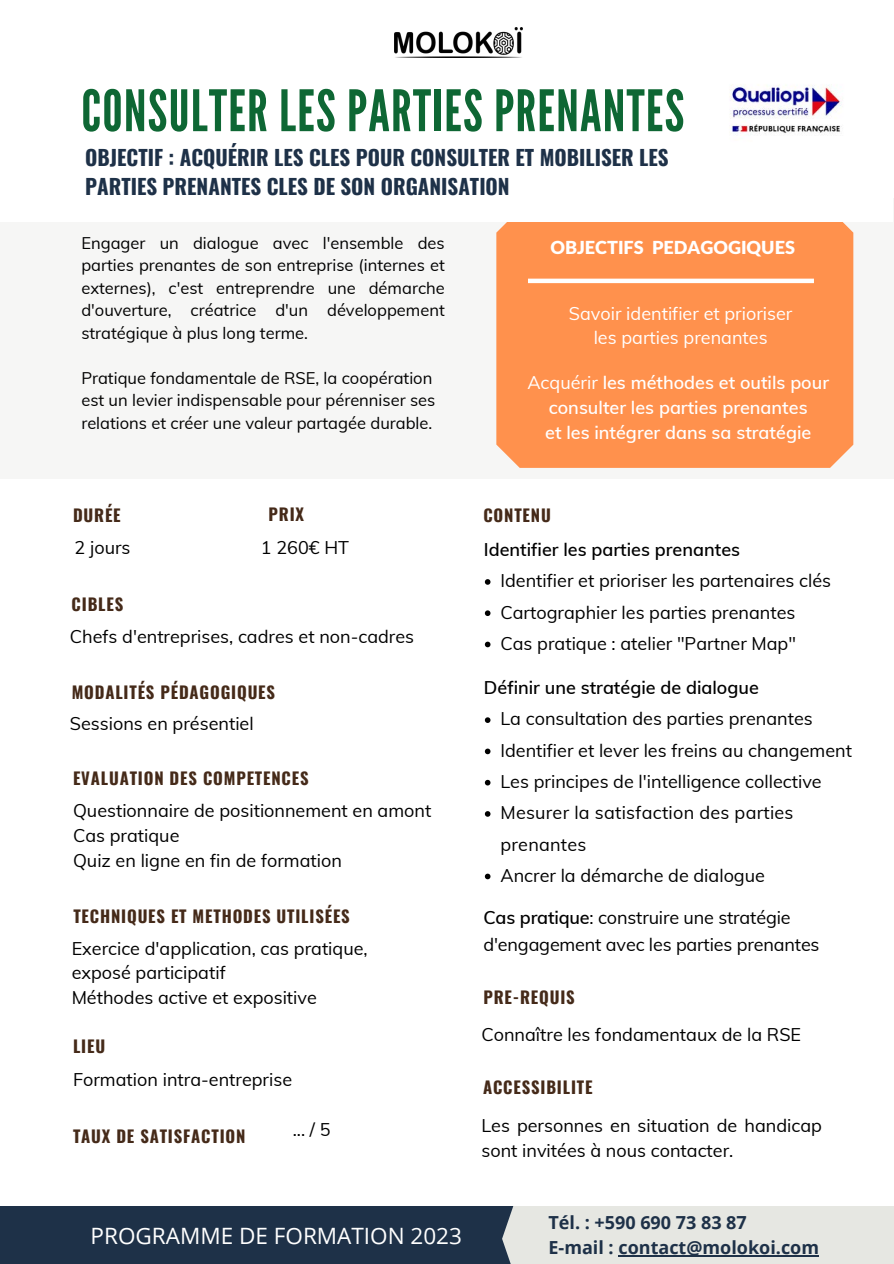
<style>
.page{position:relative;width:894px;height:1264px;background:#fff}
.page>*{position:absolute;margin:0;border:0;box-sizing:border-box;transform-origin:0 0}
.t1{font:57px "League Gothic";letter-spacing:.025em;color:#0e6734}
.t2{font:22.5px "Open Sans";color:#fff}
.t3{font:700 21px "Oswald";color:#1e3148}
.t4{font:18px/24.8px "Muli";color:#000}
.t5{font:600 18px "Muli";color:#fff}
.t6{font:600 18px "Muli";color:#000}
.t7{font:18px "Muli";color:#fff}
.t8{font:700 18px "Open Sans";color:#1e3148}
.t9{font:900 18px "Lato Latin";color:#fff}
.t10{font:700 16.65px "Oswald";letter-spacing:.05em;color:#452a19}
.t11{font:16.5px/22.5px "Muli";color:#000;text-align:justify}
.s1{font-weight:400}
.s2{font-weight:600}
</style>
<div class="page">
<div style="left:0;top:198px;width:893px;height:281px;background:#f6f6f5"></div>
<div style="left:496px;top:222px;width:357px;height:246px;background:#ff914d"></div>
<div style="left:0;top:0;width:893px;height:221px;background:#fff"></div>
<div style="left:528px;top:278px;width:285px;height:5px;background:#fff"></div>
<svg style="left:484px;top:579px;width:6px;height:5px"></svg>
<svg style="left:484px;top:610px;width:6px;height:6px"></svg>
<svg style="left:484px;top:641px;width:6px;height:6px"></svg>
<svg style="left:484px;top:717px;width:6px;height:6px"></svg>
<svg style="left:484px;top:748px;width:6px;height:6px"></svg>
<svg style="left:484px;top:779px;width:6px;height:6px"></svg>
<svg style="left:484px;top:811px;width:6px;height:5px"></svg>
<svg style="left:484px;top:873px;width:6px;height:6px"></svg>
<div style="left:496px;top:1205px;width:397px;height:58px;background:#e6e7e2"></div>
<div style="left:0;top:1205px;width:513px;height:58px;background:#1e3148"></div>
<hr style="left:618px;top:1254px;width:201px;height:2px;background:#1e3148">
<img style="left:730px;top:85px;width:112px;height:49px">
<img style="left:394px;top:28px;width:128px;height:29px">
<p class="t1" style="left:81px;top:78px;width:604px">CONSULTER LES PARTIES PRENANTES</p>
<p class="t3" style="left:85px;top:141px;width:585px">OBJECTIF : ACQUÉRIR LES CLES POUR CONSULTER ET MOBILISER LES</p>
<p class="t3" style="left:85px;top:170px;width:426px">PARTIES PRENANTES CLES DE SON ORGANISATION</p>
<p class="t11" style="left:81px;top:231px;width:365px">Engager un dialogue avec l'ensemble des parties prenantes de son entreprise (internes et externes), c'est entreprendre une démarche d'ouverture, créatrice d'un développement stratégique à plus long terme.</p>
<p class="t11" style="left:81px;top:366px;width:355px;text-align:left">Pratique fondamentale de RSE, la coopération est un levier indispensable pour pérenniser ses relations et créer une valeur partagée durable.</p>
<p class="t10" style="left:73px;top:502px;width:49px">DURÉE</p>
<p class="t4" style="left:75px;top:534px;width:57px">2 jours</p>
<p class="t10" style="left:268px;top:500px;width:37px">PRIX</p>
<p class="t4" style="left:261px;top:535px;width:89px">1 260€ HT</p>
<p class="t10" style="left:72px;top:590px;width:53px">CIBLES</p>
<p class="t4" style="left:70px;top:624px;width:345px">Chefs d'entreprises, cadres et non-cadres</p>
<p class="t10" style="left:72px;top:679px;width:205px">MODALITÉS PÉDAGOGIQUES</p>
<p class="t4" style="left:70px;top:710px;width:185px">Sessions en présentiel</p>
<p class="t10" style="left:73px;top:765px;width:237px">EVALUATION DES COMPETENCES</p>
<p class="t4" style="left:73px;top:798px;width:360px">Questionnaire de positionnement en amont</p>
<p class="t4" style="left:73px;top:823px;width:108px">Cas pratique</p>
<p class="t4" style="left:73px;top:847px;width:270px">Quiz en ligne en fin de formation</p>
<p class="t10" style="left:73px;top:903px;width:278px">TECHNIQUES ET METHODES UTILISÉES</p>
<p class="t9" style="left:550px;top:239px;width:246px">OBJECTIFS PEDAGOGIQUES</p>
<p class="t7" style="left:568px;top:301px;width:225px">Savoir identifier et prioriser</p>
<p class="t7" style="left:593px;top:326px;width:175px">les parties prenantes</p>
<p class="t5" style="left:527px;top:371px;width:303px"><span class="s1">Acquérir</span> les méthodes et outils pour</p>
<p class="t5" style="left:548px;top:396px;width:260px">consulter les parties prenantes</p>
<p class="t5" style="left:545px;top:421px;width:267px">et les intégrer dans sa stratégie</p>
<p class="t10" style="left:483px;top:502px;width:69px">CONTENU</p>
<p class="t6" style="left:484px;top:538px;width:257px">Identifier les parties prenantes</p>
<p class="t4" style="left:500px;top:568px;width:332px">Identifier et prioriser les partenaires clés</p>
<p class="t4" style="left:500px;top:599px;width:296px">Cartographier les parties prenantes</p>
<p class="t4" style="left:500px;top:630px;width:297px">Cas pratique : atelier "Partner Map"</p>
<p class="t6" style="left:484px;top:676px;width:276px">Définir une stratégie de dialogue</p>
<p class="t4" style="left:500px;top:706px;width:314px">La consultation des parties prenantes</p>
<p class="t4" style="left:500px;top:737px;width:353px">Identifier et lever les freins au changement</p>
<p class="t4" style="left:500px;top:768px;width:323px">Les principes de l'intelligence collective</p>
<p class="t4" style="left:500px;top:796px;width:294px;line-height:31.2px">Mesurer la satisfaction des parties prenantes</p>
<p class="t4" style="left:500px;top:862px;width:266px">Ancrer la démarche de dialogue</p>
<p class="t4" style="left:483px;top:904px;width:308px"><span class="s2">Cas pratique</span>: construire une stratégie</p>
<p class="t4" style="left:72px;top:935px;width:297px">Exercice d'application, cas pratique,</p>
<p class="t4" style="left:483px;top:931px;width:337px">d'engagement avec les parties prenantes</p>
<p class="t4" style="left:72px;top:960px;width:155px">exposé participatif</p>
<p class="t4" style="left:72px;top:984px;width:247px">Méthodes active et expositive</p>
<p class="t10" style="left:483px;top:984px;width:93px">PRE-REQUIS</p>
<p class="t10" style="left:73px;top:1032px;width:34px">LIEU</p>
<p class="t4" style="left:73px;top:1066px;width:220px">Formation intra-entreprise</p>
<p class="t10" style="left:73px;top:1123px;width:174px">TAUX DE SATISFACTION</p>
<p class="t4" style="left:293px;top:1116px;width:39px">... / 5</p>
<p class="t4" style="left:481px;top:1021px;width:321px">Connaître les fondamentaux de la RSE</p>
<p class="t10" style="left:483px;top:1074px;width:111px">ACCESSIBILITE</p>
<p class="t4" style="left:481px;top:1112px;width:342px">Les personnes en situation de handicap sont invitées à nous contacter.</p>
<p class="t2" style="left:91px;top:1219px;width:373px">PROGRAMME DE FORMATION 2023</p>
<p class="t8" style="left:548px;top:1209px;width:200px">Tél. : +590 690 73 83 87</p>
<p class="t8" style="left:548px;top:1234px;width:272px">E-mail : contact@molokoi.com</p>
</div>
